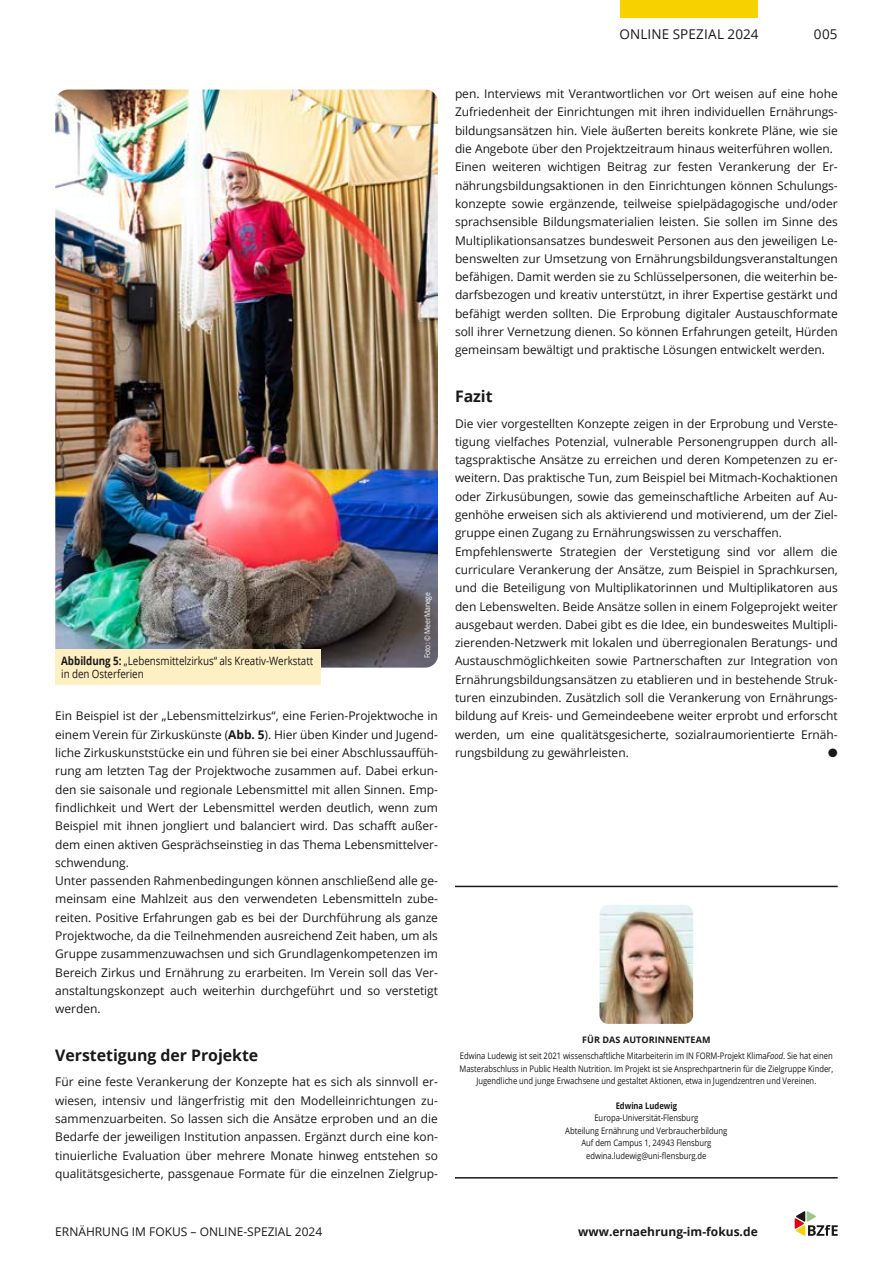
<style>
.page{position:relative;width:893px;height:1263px;background:#fff}
.page>*{position:absolute;margin:0;border:0;box-sizing:border-box;transform-origin:0 0}
.t1{font:700 15.9px "Open Sans";letter-spacing:-.005em;color:#1a1918}
.t2{font:13.5px "Open Sans";letter-spacing:.01em;color:#1a1918}
.t3{font:12px/18.3px "Open Sans";letter-spacing:-.005em;color:#1a1918}
.t4{font:700 12px "Open Sans";color:#1a1918}
.t5{font:12px "Zapf Dingbats";color:#1a1918}
.t6{font:11.55px/13.8px "Open Sans";letter-spacing:-.005em;color:#1a1918;scale:.85 1}
.t7{font:9px/12.5px "Open Sans";letter-spacing:-.005em;color:#1a1918;text-align:center;scale:.85 1}
.t8{font:700 9px "Open Sans";letter-spacing:-.005em;color:#1a1918;scale:.85 1}
.t9{font:7.8px "Open Sans";letter-spacing:-.005em;color:#fff;scale:.87 1}
.s1{font-weight:700}
.s2{font-style:italic}
</style>
<div class="page">
<div style="left:621px;top:0;width:137px;height:18px;background:#f7d100"></div>
<svg style="left:795px;top:1211px;width:43px;height:25px"></svg>
<img style="left:55px;top:90px;width:383px;height:578px">
<div style="left:55px;top:650px;width:266px;height:35px;background:#fef0c2"></div>
<img style="left:600px;top:905px;width:93px;height:119px">
<hr style="left:455px;top:886px;width:383px;height:1px;background:#1a1918">
<hr style="left:455px;top:1177px;width:383px;height:1px;background:#1a1918">
<p class="t2" style="left:619px;top:25px;width:141px">ONLINE SPEZIAL 2024</p>
<p class="t2" style="left:814px;top:25px;width:25px">005</p>
<p class="t6" style="left:61px;top:653px;width:298px"><span class="s1">Abbildung 5:</span> „Lebensmittelzirkus“ als Kreativ-Werkstatt in den Osterferien</p>
<p class="t9" style="left:422px;top:658px;width:78px;rotate:-90deg">Foto: © MeerManege</p>
<p class="t3" style="left:55px;top:707px;width:384px">Ein Beispiel ist der „Lebensmittelzirkus“, eine Ferien-Projektwoche in einem Verein für Zirkuskünste (<span class="s1">Abb. 5</span>). Hier üben Kinder und Jugend&shy;liche Zirkuskunststücke ein und führen sie bei einer Abschlussauffüh&shy;rung am letzten Tag der Projektwoche zusammen auf. Dabei erkun&shy;den sie saisonale und regionale Lebensmittel mit allen Sinnen. Emp&shy;findlichkeit und Wert der Lebensmittel werden deutlich, wenn zum Beispiel mit ihnen jongliert und balanciert wird. Das schafft außer&shy;dem einen aktiven Gesprächseinstieg in das Thema Lebensmittelver&shy;schwendung.<br>Unter passenden Rahmenbedingungen können anschließend alle ge&shy;meinsam eine Mahlzeit aus den verwendeten Lebensmitteln zube&shy;reiten. Positive Erfahrungen gab es bei der Durchführung als ganze Projektwoche, da die Teilnehmenden ausreichend Zeit haben, um als Gruppe zusammenzuwachsen und sich Grundlagenkompetenzen im Bereich Zirkus und Ernährung zu erarbeiten. Im Verein soll das Ver&shy;anstaltungskonzept auch weiterhin durchgeführt und so verstetigt werden.</p>
<h1 class="t1" style="left:55px;top:1044px;width:205px">Verstetigung der Projekte</h1>
<p class="t3" style="left:55px;top:1072px;width:384px;text-align:justify">Für eine feste Verankerung der Konzepte hat es sich als sinnvoll er&shy;wiesen, intensiv und längerfristig mit den Modelleinrichtungen zu&shy;sammenzuarbeiten. So lassen sich die Ansätze erproben und an die Bedarfe der jeweiligen Institution anpassen. Ergänzt durch eine kon&shy;tinuierliche Evaluation über mehrere Monate hinweg entstehen so qualitätsgesicherte, passgenaue Formate für die einzelnen Zielgrup-</p>
<p class="t3" style="left:455px;top:84px;width:384px">pen. Interviews mit Verantwortlichen vor Ort weisen auf eine hohe Zufriedenheit der Einrichtungen mit ihren individuellen Ernährungs&shy;bildungsansätzen hin. Viele äußerten bereits konkrete Pläne, wie sie die Angebote über den Projektzeitraum hinaus weiterführen wollen.<br>Einen weiteren wichtigen Beitrag zur festen Verankerung der Er&shy;nährungsbildungsaktionen in den Einrichtungen können Schulungs&shy;konzepte sowie ergänzende, teilweise spielpädagogische und/oder sprachsensible Bildungsmaterialien leisten. Sie sollen im Sinne des Multiplikationsansatzes bundesweit Personen aus den jeweiligen Le&shy;benswelten zur Umsetzung von Ernährungsbildungsveranstaltungen befähigen. Damit werden sie zu Schlüsselpersonen, die weiterhin be&shy;darfsbezogen und kreativ unterstützt, in ihrer Expertise gestärkt und befähigt werden sollten. Die Erprobung digitaler Austauschformate soll ihrer Vernetzung dienen. So können Erfahrungen geteilt, Hürden gemeinsam bewältigt und praktische Lösungen entwickelt werden.</p>
<h1 class="t1" style="left:455px;top:385px;width:39px">Fazit</h1>
<p class="t3" style="left:455px;top:414px;width:384px">Die vier vorgestellten Konzepte zeigen in der Erprobung und Verste&shy;tigung vielfaches Potenzial, vulnerable Personengruppen durch all&shy;tagspraktische Ansätze zu erreichen und deren Kompetenzen zu er&shy;weitern. Das praktische Tun, zum Beispiel bei Mitmach-Kochaktionen oder Zirkusübungen, sowie das gemeinschaftliche Arbeiten auf Au&shy;genhöhe erweisen sich als aktivierend und motivierend, um der Ziel&shy;gruppe einen Zugang zu Ernährungswissen zu verschaffen.<br>Empfehlenswerte Strategien der Verstetigung sind vor allem die curriculare Verankerung der Ansätze, zum Beispiel in Sprachkursen, und die Beteiligung von Multiplikatorinnen und Multiplikatoren aus den Lebenswelten. Beide Ansätze sollen in einem Folgeprojekt weiter ausgebaut werden. Dabei gibt es die Idee, ein bundesweites Multipli&shy;zierenden-Netzwerk mit lokalen und überregionalen Beratungs- und Austauschmöglichkeiten sowie Partnerschaften zur Integration von Ernährungsbildungsansätzen zu etablieren und in bestehende Struk&shy;turen einzubinden. Zusätzlich soll die Verankerung von Ernährungs&shy;bildung auf Kreis- und Gemeindeebene weiter erprobt und erforscht werden, um eine qualitätsgesicherte, sozialraumorientierte Ernäh&shy;rungsbildung zu gewährleisten.</p>
<p class="t5" style="left:828px;top:747px;width:11px">●</p>
<p class="t7" style="left:460px;top:1031px;width:440px;line-height:16.6px"><span class="s1">FÜR DAS AUTORINNENTEAM<br></span>Edwina Ludewig ist seit 2021 wissenschaftliche Mitarbeiterin im IN FORM-Projekt Klima<span class="s2">Food</span>. Sie hat einen</p>
<p class="t7" style="left:459px;top:1062px;width:441px">Masterabschluss in Public Health Nutrition. Im Projekt ist sie Ansprechpartnerin für die Zielgruppe Kinder,<br>Jugendliche und junge Erwachsene und gestaltet Aktionen, etwa in Jugendzentren und Vereinen.</p>
<p class="t8" style="left:616px;top:1099px;width:74px">Edwina Ludewig</p>
<p class="t7" style="left:565px;top:1112px;width:192px">Europa-Universität-Flensburg<br>Abteilung Ernährung und Verbraucherbildung Auf dem Campus 1, 24943 Flensburg edwina.ludewig@uni-flensburg.de</p>
<p class="t3" style="left:55px;top:1222px;width:269px">ERNÄHRUNG IM FOKUS – ONLINE-SPEZIAL 2024</p>
<p class="t4" style="left:578px;top:1223px;width:181px">www.ernaehrung-im-fokus.de</p>
</div>
